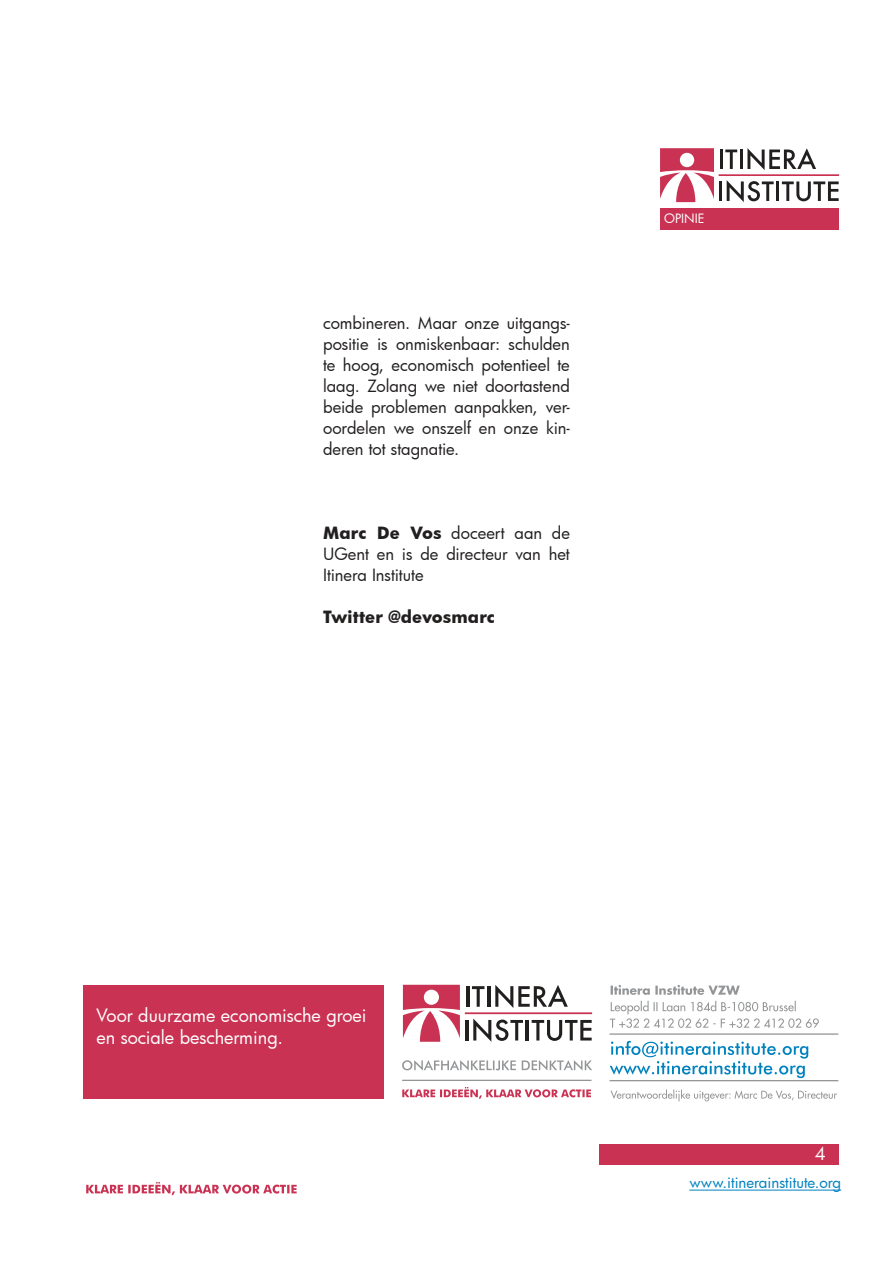
<style>
.page{position:relative;width:893px;height:1263px;background:#fff}
.page>*{position:absolute;margin:0;border:0;box-sizing:border-box;transform-origin:0 0}
.t1{font:18px/21.6px "Futura";color:#fff}
.t2{font:16.5px/21px "Futura";letter-spacing:-.005em;color:#221f1f;text-align:justify}
.t3{font:700 16.5px "Futura";letter-spacing:.005em;color:#221f1f}
.t4{font:15px "Futura";color:#0082bf}
.t5{font:12.6px "Futura";color:#fff}
.s1{font-weight:700}
</style>
<div class="page">
<div style="left:83px;top:985px;width:301px;height:113px;background:#c93252"></div>
<hr style="left:609px;top:1080px;width:229px;height:1px;background:#939597">
<hr style="left:609px;top:1033px;width:229px;height:2px;background:#939597">
<svg style="left:610px;top:1089px;width:227px;height:12px"></svg>
<svg style="left:610px;top:1041px;width:198px;height:37px"></svg>
<svg style="left:610px;top:1001px;width:209px;height:27px"></svg>
<svg style="left:611px;top:985px;width:129px;height:10px"></svg>
<svg style="left:403px;top:985px;width:57px;height:57px"></svg>
<hr style="left:466px;top:986px;width:3px;height:21px;background:#221f1f">
<svg style="left:472px;top:986px;width:12px;height:21px"></svg>
<hr style="left:487px;top:986px;width:3px;height:21px;background:#221f1f">
<svg style="left:495px;top:985px;width:73px;height:23px"></svg>
<hr style="left:465px;top:1020px;width:3px;height:20px;background:#221f1f">
<svg style="left:473px;top:1018px;width:50px;height:24px"></svg>
<hr style="left:526px;top:1020px;width:3px;height:20px;background:#221f1f">
<svg style="left:532px;top:1020px;width:60px;height:21px"></svg>
<div style="left:465px;top:1012px;width:127px;height:2px;border:1px solid #c93252"></div>
<hr style="left:402px;top:1080px;width:189px;height:1px;background:#939597">
<svg style="left:402px;top:1060px;width:190px;height:10px"></svg>
<svg style="left:402px;top:1087px;width:189px;height:12px"></svg>
<svg style="left:86px;top:1182px;width:211px;height:13px"></svg>
<hr style="left:689px;top:1189px;width:152px;height:1px;background:#0082bf">
<svg style="left:660px;top:148px;width:54px;height:54px"></svg>
<hr style="left:720px;top:150px;width:3px;height:19px;background:#221f1f">
<svg style="left:725px;top:150px;width:12px;height:19px"></svg>
<hr style="left:740px;top:150px;width:3px;height:19px;background:#221f1f">
<svg style="left:747px;top:148px;width:69px;height:22px"></svg>
<hr style="left:719px;top:181px;width:3px;height:20px;background:#221f1f">
<svg style="left:727px;top:180px;width:47px;height:22px"></svg>
<hr style="left:776px;top:181px;width:3px;height:20px;background:#221f1f">
<svg style="left:782px;top:181px;width:57px;height:20px"></svg>
<div style="left:719px;top:174px;width:120px;height:2px;border:1px solid #c93252"></div>
<div style="left:660px;top:208px;width:179px;height:22px;background:#c93252"></div>
<div style="left:599px;top:1144px;width:240px;height:21px;background:#c93252"></div>
<p class="t2" style="left:323px;top:314px;width:248px">combineren. Maar onze uitgangs&shy;positie is onmiskenbaar: schulden te hoog, economisch potentieel te laag. Zolang we niet doortastend beide problemen aanpakken, ver&shy;oordelen we onszelf en onze kin&shy;deren tot stagnatie.</p>
<p class="t2" style="left:323px;top:524px;width:248px"><span class="s1">Marc De Vos</span> doceert aan de UGent en is de directeur van het Itinera Institute</p>
<p class="t3" style="left:323px;top:609px;width:173px">Twitter @devosmarc</p>
<p class="t5" style="left:664px;top:213px;width:42px">OPINIE</p>
<p class="t1" style="left:96px;top:1006px;width:271px">Voor duurzame economische groei en sociale bescherming.</p>
<p class="t1" style="left:815px;top:1144px;width:13px">4</p>
<p class="t4" style="left:689px;top:1175px;width:153px">www.itinerainstitute.org</p>
</div>
